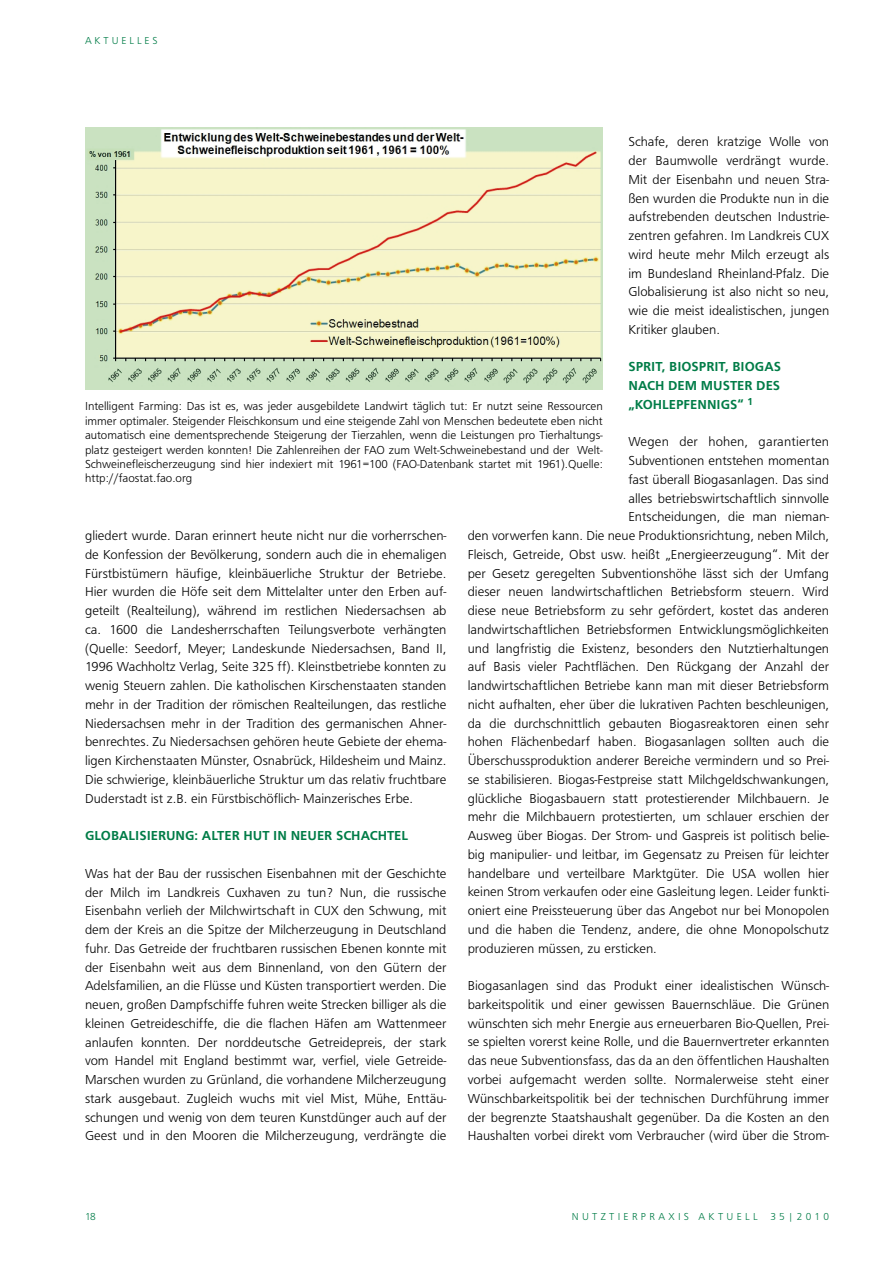
<style>
.page{position:relative;width:893px;height:1263px;background:#fff}
.page>*{position:absolute;margin:0;border:0;box-sizing:border-box;transform-origin:0 0}
.t1{font:300 13.5px/18.8px "Frutus T";color:#000;text-align:justify}
.t2{font:500 13.5px/18.8px "Frutus T";color:#007c47;text-align:justify}
.t3{font:300 12px/14.4px "Frutus T";color:#000;text-align:justify}
.t4{font:300 10.5px "Frutus T";color:#007c47}
</style>
<div class="page">
<img style="left:85px;top:128px;width:518px;height:262px">
<p class="t4" style="left:85px;top:35px;width:74px">A K T U E L L E S</p>
<p class="t1" style="left:628px;top:132px;width:202px">Schafe, deren kratzige Wolle von der Baumwolle verdrängt wurde.<br>Mit der Eisenbahn und neuen Stra&shy;ßen wurden die Produkte nun in die aufstrebenden deutschen Industrie&shy;zentren gefahren. Im Landkreis CUX wird heute mehr Milch erzeugt als im Bundesland Rheinland-Pfalz. Die Globalisierung ist also nicht so neu, wie die meist idealistischen, jungen Kritiker glauben.</p>
<p class="t2" style="left:628px;top:357px;width:154px">SPRIT, BIOSPRIT, BIOGAS NACH DEM M USTER DES „KOHLEPFENNIGS“ <sup>1</sup></p>
<p class="t1" style="left:628px;top:432px;width:202px">Wegen der hohen, garantierten</p>
<p class="t1" style="left:628px;top:451px;width:202px">Subventionen entstehen momentan</p>
<p class="t1" style="left:628px;top:470px;width:202px">fast überall Biogasanlagen. Das sind</p>
<p class="t1" style="left:628px;top:488px;width:202px">alles betriebswirtschaftlich sinnvolle</p>
<p class="t1" style="left:628px;top:507px;width:202px">Entscheidungen, die man nieman-</p>
<p class="t1" style="left:468px;top:526px;width:363px">den vorwerfen kann. Die neue Produktionsrichtung, neben Milch,</p>
<p class="t1" style="left:468px;top:545px;width:363px">Fleisch, Getreide, Obst usw. heißt „Energieerzeugung“. Mit der</p>
<p class="t1" style="left:468px;top:563px;width:363px">per Gesetz geregelten Subventionshöhe lässt sich der Umfang</p>
<p class="t1" style="left:468px;top:582px;width:363px">dieser neuen landwirtschaftlichen Betriebsform steuern. Wird</p>
<p class="t1" style="left:468px;top:601px;width:363px">diese neue Betriebsform zu sehr gefördert, kostet das anderen</p>
<p class="t1" style="left:468px;top:620px;width:363px">landwirtschaftlichen Betriebsformen Entwicklungsmöglichkeiten</p>
<p class="t1" style="left:468px;top:638px;width:363px">und langfristig die Existenz, besonders den Nutztierhaltungen</p>
<p class="t1" style="left:468px;top:657px;width:363px">auf Basis vieler Pachtflächen. Den Rückgang der Anzahl der</p>
<p class="t1" style="left:468px;top:676px;width:363px">landwirtschaftlichen Betriebe kann man mit dieser Betriebsform</p>
<p class="t1" style="left:468px;top:695px;width:363px">nicht aufhalten, eher über die lukrativen Pachten beschleunigen,</p>
<p class="t1" style="left:468px;top:714px;width:363px">da die durchschnittlich gebauten Biogasreaktoren einen sehr</p>
<p class="t1" style="left:468px;top:732px;width:363px">hohen Flächenbedarf haben. Biogasanlagen sollten auch die</p>
<p class="t1" style="left:468px;top:751px;width:363px">Überschussproduktion anderer Bereiche vermindern und so Prei-</p>
<p class="t1" style="left:468px;top:770px;width:363px">se stabilisieren. Biogas-Festpreise statt Milchgeldschwankungen,</p>
<p class="t1" style="left:468px;top:789px;width:363px">glückliche Biogasbauern statt protestierender Milchbauern. Je</p>
<p class="t1" style="left:468px;top:807px;width:363px">mehr die Milchbauern protestierten, um schlauer erschien der</p>
<p class="t1" style="left:468px;top:826px;width:363px">Ausweg über Biogas. Der Strom- und Gaspreis ist politisch belie-</p>
<p class="t1" style="left:468px;top:845px;width:363px">big manipulier- und leitbar, im Gegensatz zu Preisen für leichter</p>
<p class="t1" style="left:468px;top:864px;width:363px">handelbare und verteilbare Marktgüter. Die USA wollen hier</p>
<p class="t1" style="left:468px;top:882px;width:363px">keinen Strom verkaufen oder eine Gasleitung legen. Leider funkti-</p>
<p class="t1" style="left:468px;top:901px;width:363px">oniert eine Preissteuerung über das Angebot nur bei Monopolen</p>
<p class="t1" style="left:468px;top:920px;width:363px">und die haben die Tendenz, andere, die ohne Monopolschutz</p>
<p class="t1" style="left:468px;top:939px;width:191px">produzieren müssen, zu ersticken.</p>
<p class="t1" style="left:468px;top:976px;width:363px">Biogasanlagen sind das Produkt einer idealistischen Wünsch&shy;barkeitspolitik und einer gewissen Bauernschläue. Die Grünen wünschten sich mehr Energie aus erneuerbaren Bio-Quellen, Prei&shy;se spielten vorerst keine Rolle, und die Bauernvertreter erkannten das neue Subventionsfass, das da an den öffentlichen Haushalten vorbei aufgemacht werden sollte. Normalerweise steht einer Wünschbarkeitspolitik bei der technischen Durchführung immer der begrenzte Staatshaushalt gegenüber. Da die Kosten an den Haushalten vorbei direkt vom Verbraucher (wird über die Strom-</p>
<p class="t3" style="left:85px;top:399px;width:519px">Intelligent Farming: Das ist es, was jeder ausgebildete Landwirt täglich tut: Er nutzt seine Ressourcen immer optimaler. Steigender Fleischkonsum und eine steigende Zahl von Menschen bedeutete eben nicht automatisch eine dementsprechende Steigerung der Tierzahlen, wenn die Leistungen pro Tierhaltungs&shy;platz gesteigert werden konnten! Die Zahlenreihen der FAO zum Welt-Schweinebestand und der Welt-Schweinefleischerzeugung sind hier indexiert mit 1961=100 (FAO-Datenbank startet mit 1961).Quelle: http://faostat.fao.org</p>
<p class="t1" style="left:85px;top:526px;width:363px">gliedert wurde. Daran erinnert heute nicht nur die vorherrschen&shy;de Konfession der Bevölkerung, sondern auch die in ehemaligen Fürstbistümern häufige, kleinbäuerliche Struktur der Betriebe.<br>Hier wurden die Höfe seit dem Mittelalter unter den Erben auf&shy;geteilt (Realteilung), während im restlichen Niedersachsen ab ca. 1600 die Landesherrschaften Teilungsverbote verhängten (Quelle: Seedorf, Meyer; Landeskunde Niedersachsen, Band II, 1996 Wachholtz Verlag, Seite 325 ff). Kleinstbetriebe konnten zu wenig Steuern zahlen. Die katholischen Kirschenstaaten standen mehr in der Tradition der römischen Realteilungen, das restliche Niedersachsen mehr in der Tradition des germanischen Ahner&shy;benrechtes. Zu Niedersachsen gehören heute Gebiete der ehema&shy;ligen Kirchenstaaten Münster, Osnabrück, Hildesheim und Mainz.<br>Die schwierige, kleinbäuerliche Struktur um das relativ fruchtbare Duderstadt ist z.B. ein Fürstbischöflich- Mainzerisches Erbe.</p>
<p class="t2" style="left:85px;top:826px;width:325px">GLOBALISIERUNG: ALTER H UT IN NEUER SCHACHTEL</p>
<p class="t1" style="left:85px;top:864px;width:363px">Was hat der Bau der russischen Eisenbahnen mit der Geschichte der Milch im Landkreis Cuxhaven zu tun? Nun, die russische Eisenbahn verlieh der Milchwirtschaft in CUX den Schwung, mit dem der Kreis an die Spitze der Milcherzeugung in Deutschland fuhr. Das Getreide der fruchtbaren russischen Ebenen konnte mit der Eisenbahn weit aus dem Binnenland, von den Gütern der Adelsfamilien, an die Flüsse und Küsten transportiert werden. Die neuen, großen Dampfschiffe fuhren weite Strecken billiger als die kleinen Getreideschiffe, die die flachen Häfen am Wattenmeer anlaufen konnten. Der norddeutsche Getreidepreis, der stark vom Handel mit England bestimmt war, verfiel, viele Getreide-Marschen wurden zu Grünland, die vorhandene Milcherzeugung stark ausgebaut. Zugleich wuchs mit viel Mist, Mühe, Enttäu&shy;schungen und wenig von dem teuren Kunstdünger auch auf der Geest und in den Mooren die Milcherzeugung, verdrängte die</p>
<p class="t4" style="left:85px;top:1210px;width:12px">18</p>
<p class="t4" style="left:572px;top:1210px;width:259px">N U T Z T I E R P R A X I S A K T U E L L 3 5 | 2 0 1 0</p>
</div>
